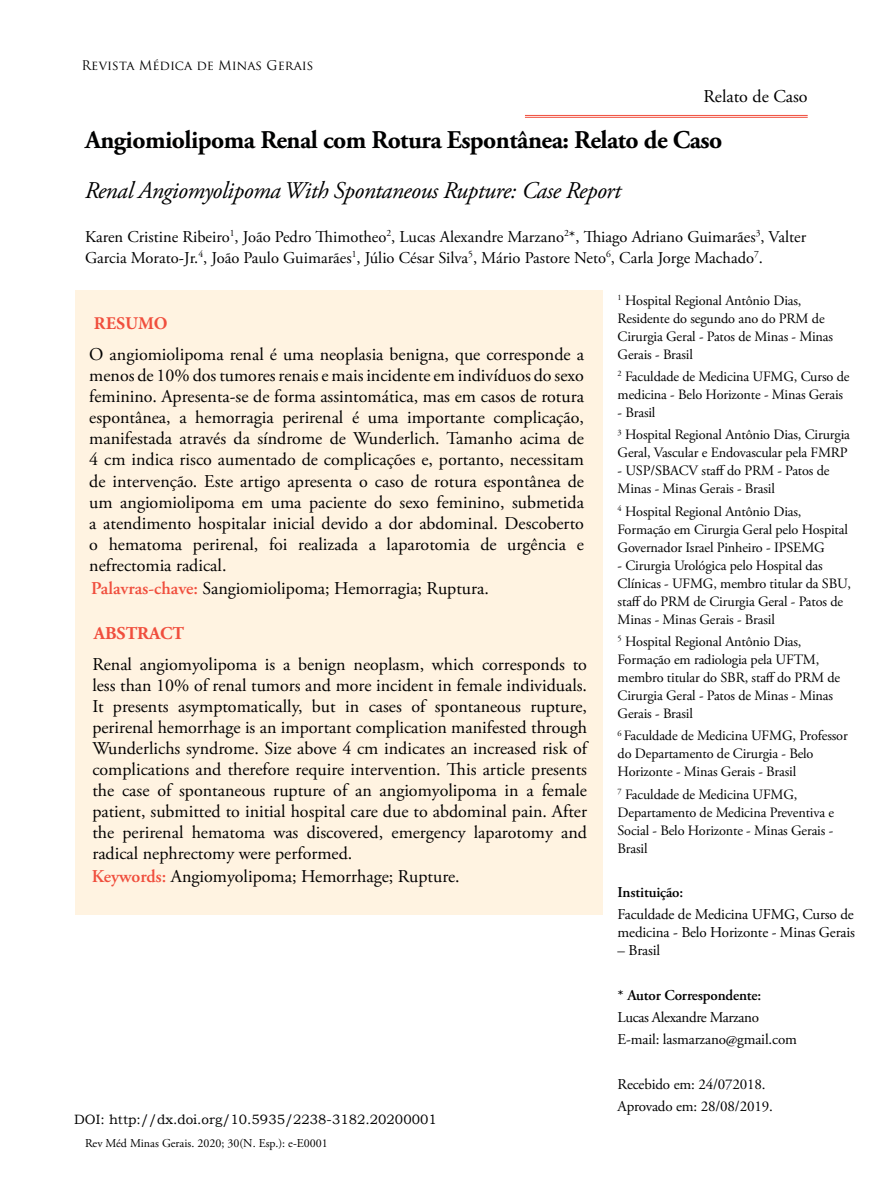
<style>
.page{position:relative;width:893px;height:1191px;background:#fff}
.page>*{position:absolute;margin:0;border:0;box-sizing:border-box;transform-origin:0 0}
.t1{font:700 25.5px "Adobe Garamond Pro";letter-spacing:-.02em;color:#000101}
.t2{font:italic 24px "Adobe Garamond Pro";letter-spacing:-.02em;color:#000101}
.t3{font:18px/21px "Adobe Garamond Pro";color:#000;text-align:justify}
.t4{font:18px "Adobe Garamond Pro";color:#000101}
.t5{font:700 18px "Adobe Garamond Pro";color:#f04e3d}
.t6{font:700 18px "Minion Pro";letter-spacing:-.005em;color:#f04e3d}
.t7{font:16.5px/21px "Adobe Garamond Pro";color:#000101}
.t8{font:15px/22.2px "Adobe Garamond Pro";letter-spacing:-.01em;color:#000101}
.t9{font:600 15px "Adobe Garamond Pro";letter-spacing:-.01em;color:#000101}
.t10{font:14.25px/18px "Adobe Garamond Pro";letter-spacing:-.01em;color:#000101}
.t11{font:13.5px "Bookman Old Style";color:#000}
.t12{font:13.05px "Trajan Pro";color:#000}
.t13{font:12px "Adobe Garamond Pro";color:#000}
.s1{font-weight:600;color:#f04e3d}
</style>
<div class="page">
<hr style="left:85px;top:76px;width:723px;height:1px;background:#000">
<hr style="left:525px;top:115px;width:283px;height:1px;background:#f04e3d">
<hr style="left:525px;top:117px;width:283px;height:1px;background:#f04e3d">
<div style="left:75px;top:290px;width:527px;height:624px;background:#fff3e1"></div>
<div style="left:75px;top:52px;width:732px;height:33px;background:#fff"></div>
<p class="t12" style="left:82px;top:57px;width:234px">Revista Médica de Minas Gerais</p>
<p class="t13" style="left:85px;top:58px;width:224px">Angiomiolipoma Renal com Rotura Espontânea</p>
<p class="t4" style="left:703px;top:86px;width:106px">Relato de Caso</p>
<h1 class="t1" style="left:85px;top:125px;width:639px">Angiomiolipoma Renal com Rotura Espontânea: Relato de Caso</h1>
<h2 class="t2" style="left:85px;top:176px;width:538px">Renal Angiomyolipoma With Spontaneous Rupture: Case Report</h2>
<p class="t7" style="left:85px;top:226px;width:723px">Karen Cristine Ribeiro<sup>1</sup>, João Pedro Thimotheo<sup>2</sup>, Lucas Alexandre Marzano<sup>2</sup>*, Thiago Adriano Guimarães<sup>3</sup>, Valter<br>Garcia Morato-Jr.<sup>4</sup>, João Paulo Guimarães<sup>1</sup>, Júlio César Silva<sup>5</sup>, Mário Pastore Neto<sup>6</sup>, Carla Jorge Machado<sup>7</sup>.</p>
<p class="t10" style="left:618px;top:292px;width:217px"><sup>1</sup> Hospital Regional Antônio Dias,<br>Residente do segundo ano do PRM de<br>Cirurgia Geral - Patos de Minas - Minas<br>Gerais - Brasil</p>
<p class="t10" style="left:618px;top:368px;width:233px"><sup>2</sup> Faculdade de Medicina UFMG, Curso de medicina - Belo Horizonte - Minas Gerais</p>
<p class="t10" style="left:618px;top:402px;width:234px;line-height:22.2px">- Brasil<br><sup>3</sup> Hospital Regional Antônio Dias, Cirurgia</p>
<p class="t10" style="left:618px;top:444px;width:232px">Geral, Vascular e Endovascular pela FMRP</p>
<p class="t10" style="left:618px;top:462px;width:213px">- USP/SBACV staff do PRM - Patos de<br>Minas - Minas Gerais - Brasil</p>
<p class="t10" style="left:618px;top:503px;width:232px"><sup>4</sup> Hospital Regional Antônio Dias,<br>Formação em Cirurgia Geral pelo Hospital<br>Governador Israel Pinheiro - IPSEMG</p>
<p class="t10" style="left:618px;top:557px;width:235px">- Cirurgia Urológica pelo Hospital das Clínicas - UFMG, membro titular da SBU, staff do PRM de Cirurgia Geral - Patos de Minas - Minas Gerais - Brasil</p>
<p class="t10" style="left:618px;top:633px;width:224px"><sup>5</sup> Hospital Regional Antônio Dias,<br>Formação em radiologia pela UFTM, membro titular do SBR, staff do PRM de<br>Cirurgia Geral - Patos de Minas - Minas<br>Gerais - Brasil</p>
<p class="t10" style="left:618px;top:727px;width:232px"><sup>6</sup> Faculdade de Medicina UFMG, Professor do Departamento de Cirurgia - Belo<br>Horizonte - Minas Gerais - Brasil</p>
<p class="t10" style="left:618px;top:785px;width:218px"><sup>7</sup> Faculdade de Medicina UFMG,<br>Departamento de Medicina Preventiva e<br>Social - Belo Horizonte - Minas Gerais -<br>Brasil</p>
<p class="t9" style="left:618px;top:883px;width:67px">Instituição:</p>
<p class="t8" style="left:618px;top:906px;width:239px;line-height:18px">Faculdade de Medicina UFMG, Curso de medicina - Belo Horizonte - Minas Gerais</p>
<p class="t8" style="left:618px;top:940px;width:44px">– Brasil</p>
<p class="t9" style="left:618px;top:986px;width:145px">* Autor Correspondente:</p>
<p class="t8" style="left:618px;top:1006px;width:181px">Lucas Alexandre Marzano<br>E-mail: lasmarzano@gmail.com</p>
<p class="t8" style="left:618px;top:1073px;width:157px">Recebido em: 24/072018.<br>Aprovado em: 28/08/2019.</p>
<p class="t11" style="left:74px;top:1110px;width:364px">DOI: http://dx.doi.org/10.5935/2238-3182.20200001</p>
<p class="t6" style="left:94px;top:310px;width:75px">RESUMO</p>
<p class="t3" style="left:89px;top:345px;width:496px">O angiomiolipoma renal é uma neoplasia benigna, que corresponde a menos de 10% dos tumores renais e mais incidente em indivíduos do sexo feminino. Apresenta-se de forma assintomática, mas em casos de rotura espontânea, a hemorragia perirenal é uma importante complicação, manifestada através da síndrome de Wunderlich. Tamanho acima de 4 cm indica risco aumentado de complicações e, portanto, necessitam de intervenção. Este artigo apresenta o caso de rotura espontânea de um angiomiolipoma em uma paciente do sexo feminino, submetida a atendimento hospitalar inicial devido a dor abdominal. Descoberto o hematoma perirenal, foi realizada a laparotomia de urgência e nefrectomia radical.</p>
<p class="t3" style="left:91px;top:578px;width:399px"><span class="s1">Palavras-chave:</span> Sangiomiolipoma; Hemorragia; Ruptura.</p>
<p class="t5" style="left:94px;top:623px;width:92px">ABSTRACT</p>
<p class="t3" style="left:92px;top:654px;width:497px;text-align:left">Renal angiomyolipoma is a benign neoplasm, which corresponds to less than 10% of renal tumors and more incident in female individuals.<br>It presents asymptomatically, but in cases of spontaneous rupture, perirenal hemorrhage is an important complication manifested through Wunderlichs syndrome. Size above 4 cm indicates an increased risk of complications and therefore require intervention. This article presents the case of spontaneous rupture of an angiomyolipoma in a female patient, submitted to initial hospital care due to abdominal pain. After the perirenal hematoma was discovered, emergency laparotomy and radical nephrectomy were performed.<br><span class="s1">Keywords:</span> Angiomyolipoma; Hemorrhage; Rupture.</p>
<p class="t13" style="left:85px;top:1135px;width:244px">Rev Méd Minas Gerais. 2020; 30(N. Esp.): e-E0001</p>
</div>
